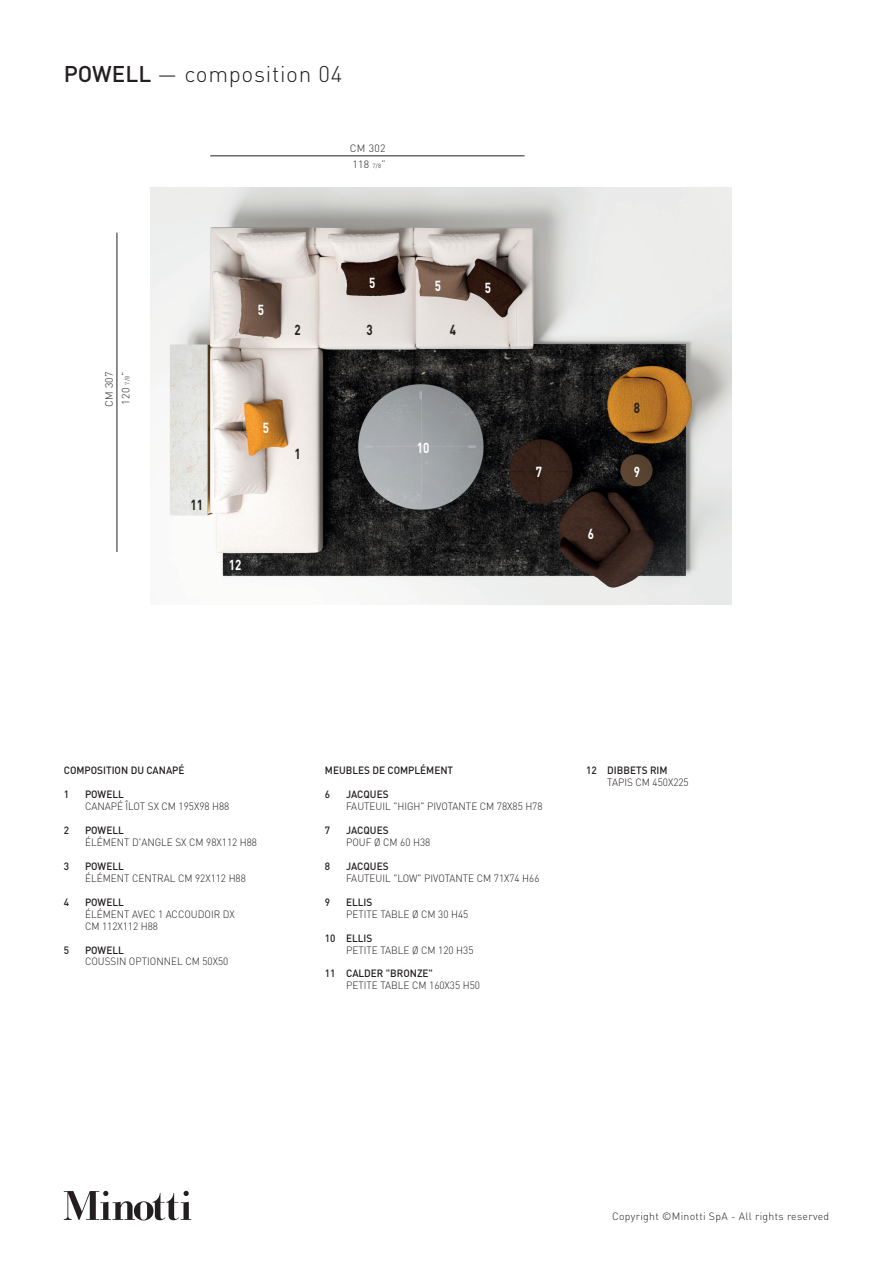
<style>
.page{position:relative;width:893px;height:1263px;background:#fff}
.page>*{position:absolute;margin:0;border:0;box-sizing:border-box;transform-origin:0 0}
.t1{font:300 22.5px "DIN";letter-spacing:.03em;color:#231f20}
.t2{font:700 14.4px "DIN";color:#fff;scale:.8 1}
.t3{font:700 14.4px "DIN";color:#231f20;scale:.8 1}
.t4{font:300 10.5px/12px "DIN";color:#231f20;scale:.95 1}
.t5{font:500 10.5px "DIN";color:#231f20;scale:.95 1}
.t6{font:300 10.5px "DIN";letter-spacing:.03em;color:#231f20}
.t7{font:300 10.5px/16.5px "DIN";color:#231f20}
.s1{font-weight:500}
.s2{font-size:6px}
</style>
<div class="page">
<img style="left:151px;top:188px;width:580px;height:417px">
<svg style="left:64px;top:1191px;width:127px;height:29px"></svg>
<hr style="left:210px;top:156px;width:314px;height:1px;background:#231f20">
<hr style="left:117px;top:233px;width:1px;height:319px;background:#231f20">
<h1 class="t1" style="left:64px;top:60px;width:280px"><span class="s1">POWELL</span> — composition 04</h1>
<p class="t7" style="left:350px;top:140px;width:38px">CM 302<br>118 <span class="s2">7/8</span>”</p>
<p class="t7" style="left:101px;top:407px;width:38px;rotate:-90deg">CM 307<br>120 <span class="s2">7/8</span>”</p>
<h2 class="t2" style="left:258px;top:300px;width:9px">5</h2>
<h2 class="t2" style="left:369px;top:273px;width:9px">5</h2>
<h2 class="t2" style="left:435px;top:276px;width:9px">5</h2>
<h2 class="t3" style="left:294px;top:320px;width:9px">2</h2>
<h2 class="t3" style="left:366px;top:320px;width:9px">3</h2>
<h2 class="t3" style="left:450px;top:320px;width:9px">4</h2>
<h2 class="t2" style="left:485px;top:279px;width:9px">5</h2>
<h2 class="t3" style="left:190px;top:496px;width:17px">11</h2>
<h2 class="t2" style="left:263px;top:418px;width:9px">5</h2>
<h2 class="t3" style="left:294px;top:445px;width:9px">1</h2>
<h2 class="t2" style="left:229px;top:555px;width:17px">12</h2>
<h2 class="t2" style="left:417px;top:439px;width:17px">10</h2>
<h2 class="t2" style="left:536px;top:463px;width:9px">7</h2>
<h2 class="t2" style="left:588px;top:524px;width:9px">6</h2>
<h2 class="t3" style="left:634px;top:398px;width:9px">8</h2>
<h2 class="t2" style="left:634px;top:463px;width:9px">9</h2>
<p class="t5" style="left:64px;top:764px;width:129px">COMPOSITION DU CANAPÉ</p>
<p class="t5" style="left:64px;top:787px;width:7px">1</p>
<p class="t5" style="left:85px;top:787px;width:42px">POWELL</p>
<p class="t4" style="left:85px;top:800px;width:153px">CANAPÉ ÎLOT SX CM 195X98 H88</p>
<p class="t5" style="left:64px;top:823px;width:7px">2</p>
<p class="t5" style="left:85px;top:823px;width:42px">POWELL</p>
<p class="t4" style="left:85px;top:836px;width:183px">ÉLÉMENT D'ANGLE SX CM 98X112 H88</p>
<p class="t5" style="left:64px;top:859px;width:7px">3</p>
<p class="t5" style="left:85px;top:859px;width:42px">POWELL</p>
<p class="t4" style="left:85px;top:872px;width:171px">ÉLÉMENT CENTRAL CM 92X112 H88</p>
<p class="t5" style="left:64px;top:895px;width:7px">4</p>
<p class="t5" style="left:85px;top:895px;width:42px">POWELL</p>
<p class="t4" style="left:85px;top:908px;width:159px">ÉLÉMENT AVEC 1 ACCOUDOIR DX<br>CM 112X112 H88</p>
<p class="t5" style="left:64px;top:943px;width:7px">5</p>
<p class="t5" style="left:85px;top:943px;width:42px">POWELL</p>
<p class="t4" style="left:85px;top:955px;width:152px">COUSSIN OPTIONNEL CM 50X50</p>
<p class="t5" style="left:325px;top:764px;width:137px">MEUBLES DE COMPLÉMENT</p>
<p class="t5" style="left:325px;top:787px;width:7px">6</p>
<p class="t5" style="left:346px;top:787px;width:46px">JACQUES</p>
<p class="t4" style="left:346px;top:800px;width:208px">FAUTEUIL "HIGH" PIVOTANTE CM 78X85 H78</p>
<p class="t5" style="left:325px;top:823px;width:7px">7</p>
<p class="t5" style="left:346px;top:823px;width:46px">JACQUES</p>
<p class="t4" style="left:346px;top:836px;width:90px">POUF Ø CM 60 H38</p>
<p class="t5" style="left:325px;top:859px;width:7px">8</p>
<p class="t5" style="left:346px;top:859px;width:46px">JACQUES</p>
<p class="t4" style="left:346px;top:872px;width:205px">FAUTEUIL "LOW" PIVOTANTE CM 71X74 H66</p>
<p class="t5" style="left:325px;top:895px;width:7px">9</p>
<p class="t5" style="left:346px;top:895px;width:29px">ELLIS</p>
<p class="t4" style="left:346px;top:908px;width:130px">PETITE TABLE Ø CM 30 H45</p>
<p class="t5" style="left:325px;top:931px;width:52px">10 ELLIS</p>
<p class="t4" style="left:346px;top:944px;width:135px">PETITE TABLE Ø CM 120 H35</p>
<p class="t5" style="left:325px;top:967px;width:115px">11 CALDER "BRONZE"</p>
<p class="t4" style="left:346px;top:979px;width:142px">PETITE TABLE CM 160X35 H50</p>
<p class="t5" style="left:586px;top:764px;width:87px">12 DIBBETS RIM</p>
<p class="t4" style="left:607px;top:776px;width:87px">TAPIS CM 450X225</p>
<p class="t6" style="left:612px;top:1210px;width:219px">Copyright ©Minotti SpA - All rights reserved</p>
</div>
